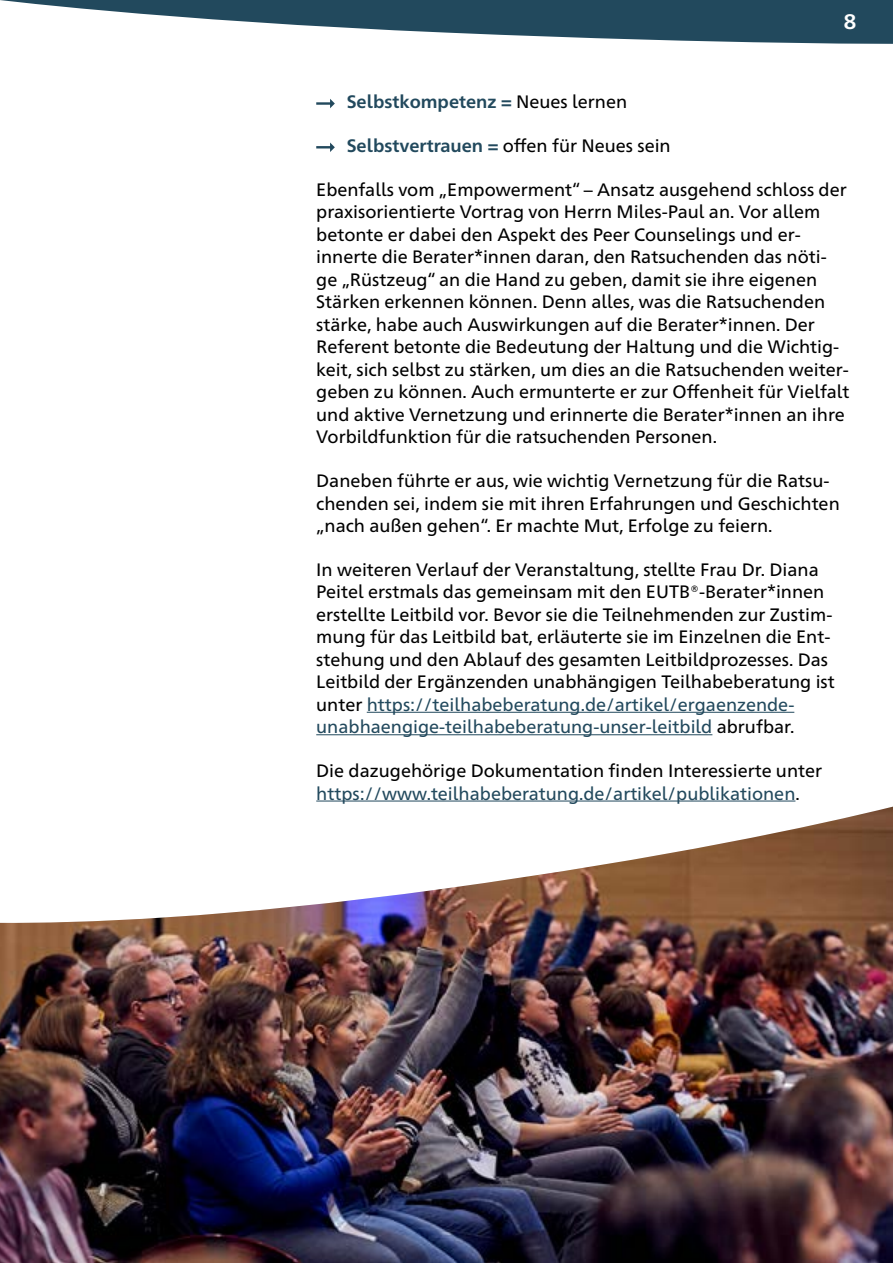
<style>
.page{position:relative;width:893px;height:1263px;background:#fff}
.page>*{position:absolute;margin:0;border:0;box-sizing:border-box;transform-origin:0 0}
.t1{font:700 21px "Frutiger Neue 1450 Pro";color:#fff}
.t2{font:18px/22.5px "Frutiger Neue 1450 Pro";color:#000}
.t3{font:700 18px "Frutiger Neue 1450 Pro";color:#22495d}
.s1{font-weight:400;color:#000}
.s2{font-weight:700;color:#22495d}
.s3{color:#22495d}
</style>
<div class="page">
<svg style="left:0;top:0;width:893px;height:44px"></svg>
<img style="left:0;top:807px;width:893px;height:456px">
<hr style="left:367px;top:712px;width:427px;height:1px;background:#22495d">
<hr style="left:316px;top:734px;width:396px;height:1px;background:#22495d">
<hr style="left:316px;top:800px;width:479px;height:1px;background:#22495d">
<svg style="left:316px;top:99px;width:19px;height:9px"></svg>
<svg style="left:316px;top:143px;width:19px;height:9px"></svg>
<p class="t1" style="left:844px;top:7px;width:14px">8</p>
<p class="t3" style="left:347px;top:89px;width:282px">Selbstkompetenz = <span class="s1">Neues lernen</span></p>
<p class="t2" style="left:347px;top:133px;width:326px"><span class="s2">Selbstvertrauen =</span> offen für Neues sein</p>
<p class="t2" style="left:316px;top:177px;width:535px">Ebenfalls vom „Empowerment“ – Ansatz ausgehend schloss der praxisorientierte Vortrag von Herrn Miles-Paul an. Vor allem betonte er dabei den Aspekt des Peer Counselings und er&shy;innerte die Berater*innen daran, den Ratsuchenden das nöti&shy;ge „Rüstzeug“ an die Hand zu geben, damit sie ihre eigenen Stärken erkennen können. Denn alles, was die Ratsuchenden stärke, habe auch Auswirkungen auf die Berater*innen. Der Referent betonte die Bedeutung der Haltung und die Wichtig&shy;keit, sich selbst zu stärken, um dies an die Ratsuchenden weiter&shy;geben zu können. Auch ermunterte er zur Offenheit für Vielfalt und aktive Vernetzung und erinnerte die Berater*innen an ihre Vorbildfunktion für die ratsuchenden Personen.</p>
<p class="t2" style="left:316px;top:468px;width:525px">Daneben führte er aus, wie wichtig Vernetzung für die Ratsu&shy;chenden sei, indem sie mit ihren Erfahrungen und Geschichten „nach außen gehen“. Er machte Mut, Erfolge zu feiern.</p>
<p class="t2" style="left:316px;top:557px;width:520px">In weiteren Verlauf der Veranstaltung, stellte Frau Dr. Diana Peitel erstmals das gemeinsam mit den EUTB®-Berater*innen erstellte Leitbild vor. Bevor sie die Teilnehmenden zur Zustim&shy;mung für das Leitbild bat, erläuterte sie im Einzelnen die Ent&shy;stehung und den Ablauf des gesamten Leitbildprozesses. Das Leitbild der Ergänzenden unabhängigen Teilhabeberatung ist unter <span class="s3">https://teilhabeberatung.de/artikel/ergaenzende&shy;unabhaengige-teilhabeberatung-unser-leitbild</span> abrufbar.</p>
<p class="t2" style="left:316px;top:758px;width:507px">Die dazugehörige Dokumentation finden Interessierte unter <span class="s3">https://www.teilhabeberatung.de/artikel/publikationen</span>.</p>
</div>
